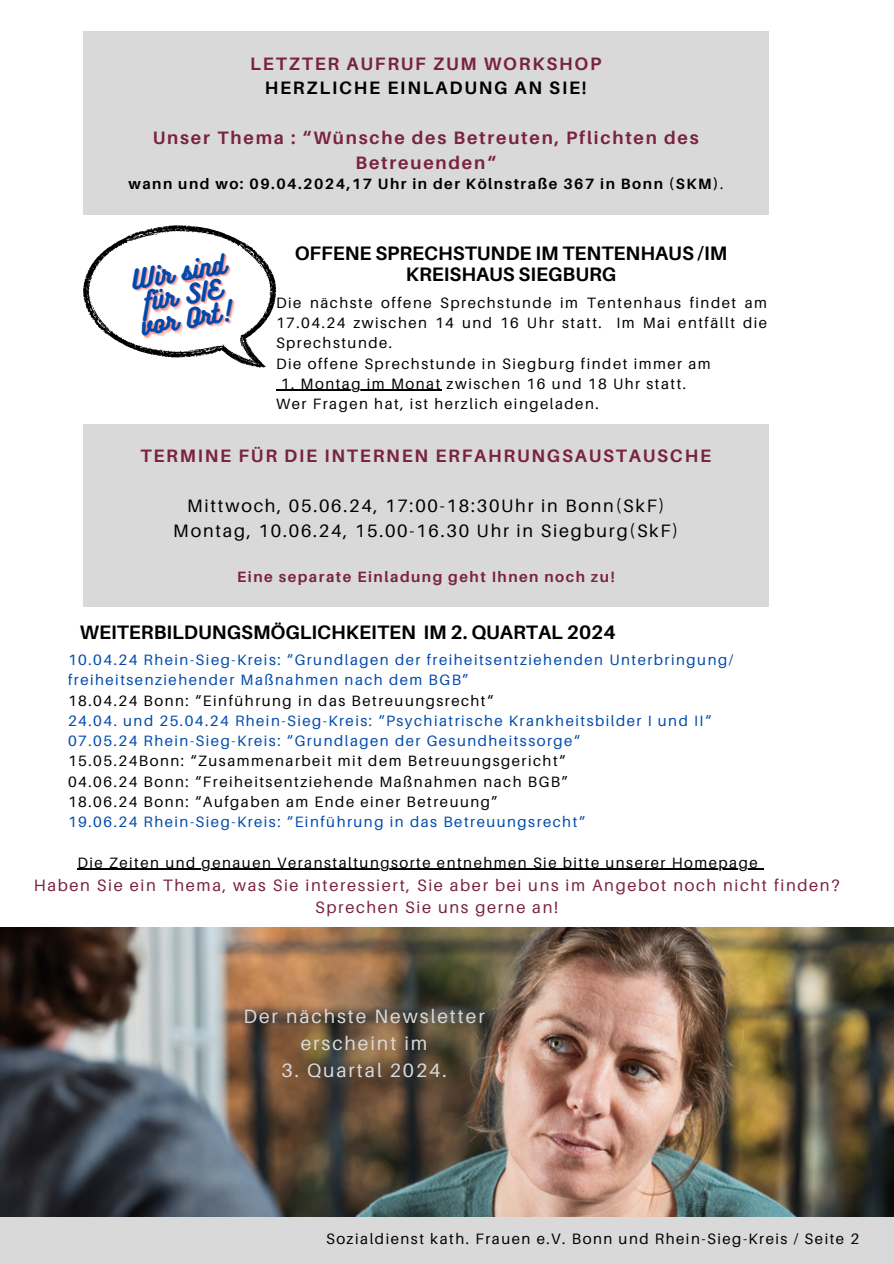
<style>
.page{position:relative;width:894px;height:1264px;background:#fff}
.page>*{position:absolute;margin:0;border:0;box-sizing:border-box;transform-origin:0 0}
.t1{font:24px "Bukhari Script";color:#004aad}
.t2{font:700 19.5px/21.3px "Aileron";color:#000;text-align:center}
.t3{font:19.35px/27px "Aileron";letter-spacing:.1em;color:#d9d9d9;text-align:center}
.t4{font:700 18px/24.8px "Aileron";letter-spacing:.1em;color:#79233d;text-align:center}
.t5{font:18px/24.8px "Aileron";letter-spacing:.1em;color:#000;text-align:center}
.t6{font:700 18px "Aileron";letter-spacing:.1em;color:#000}
.t7{font:16.5px/22.5px "Aileron";letter-spacing:.1em;color:#79233d;text-align:center}
.t8{font:15px/20.2px "Aileron";letter-spacing:.1em;color:#000;text-align:justify}
.t9{font:15px/20.2px "Aileron";letter-spacing:.1em;color:#004aad}
.t10{font:700 15px "Aileron";letter-spacing:.1em;color:#000}
.t11{font:700 15px "Aileron";letter-spacing:.1em;color:#79233d}
.s1{font-weight:400}
</style>
<div class="page">
<img style="left:0;top:927px;width:893px;height:290px">
<div style="left:0;top:1217px;width:893px;height:46px;background:#d9d9d9"></div>
<div style="left:83px;top:32px;width:685px;height:182px;background:#d9d9d9"></div>
<hr style="left:77px;top:868px;width:672px;height:2px;background:#000">
<svg style="left:749px;top:868px;width:14px;height:2px"></svg>
<hr style="left:281px;top:390px;width:161px;height:1px;background:#000">
<div style="left:83px;top:424px;width:685px;height:183px;background:#d9d9d9"></div>
<svg style="left:83px;top:225px;width:193px;height:143px"></svg>
<p class="t4" style="left:250px;top:51px;width:352px">LETZTER AUFRUF ZUM WORKSHOP</p>
<p class="t6" style="left:265px;top:77px;width:323px">HERZLICHE EINLADUNG AN SIE!</p>
<p class="t4" style="left:153px;top:125px;width:547px">Unser Thema : “Wünsche des Betreuten, Pflichten des<br>Betreuenden“</p>
<p class="t10" style="left:128px;top:174px;width:596px">wann und wo: 09.04.2024,17 Uhr in der Kölnstraße 367 in Bonn (SKM)<span class="s1">.</span></p>
<p class="t1" style="left:129px;top:265px;width:96px;rotate:-10deg">Wir sind</p>
<p class="t1" style="left:141px;top:286px;width:79px;rotate:-10deg">für SIE</p>
<p class="t1" style="left:138px;top:311px;width:94px;rotate:-10deg">vor Ort!</p>
<h2 class="t2" style="left:294px;top:242px;width:434px">OFFENE SPRECHSTUNDE IM TENTENHAUS /IM<br>KREISHAUS SIEGBURG</h2>
<p class="t8" style="left:276px;top:292px;width:492px">Die nächste offene Sprechstunde im Tentenhaus findet am 17.04.24 zwischen 14 und 16 Uhr statt. Im Mai entfällt die Sprechstunde.</p>
<p class="t8" style="left:276px;top:353px;width:436px">Die offene Sprechstunde in Siegburg findet immer am</p>
<p class="t8" style="left:276px;top:373px;width:411px;text-indent:5px">1. Montag im Monat zwischen 16 und 18 Uhr statt.<br>Wer Fragen hat, ist herzlich eingeladen.</p>
<h3 class="t4" style="left:140px;top:443px;width:572px">TERMINE FÜR DIE INTERNEN ERFAHRUNGSAUSTAUSCHE</h3>
<p class="t5" style="left:173px;top:493px;width:506px">Mittwoch, 05.06.24, 17:00-18:30Uhr in Bonn(SkF)<br>Montag, 10.06.24, 15.00-16.30 Uhr in Siegburg(SkF)</p>
<p class="t11" style="left:237px;top:567px;width:379px">Eine separate Einladung geht Ihnen noch zu!</p>
<p class="t2" style="left:80px;top:621px;width:537px">WEITERBILDUNGSMÖGLICHKEITEN IM 2. QUARTAL 2024</p>
<h1 class="t9" style="left:68px;top:649px;width:666px">10.04.24 Rhein-Sieg-Kreis: “Grundlagen der freiheitsentziehenden Unterbringung/ freiheitsenziehender Maßnahmen nach dem BGB”</h1>
<h2 class="t8" style="left:68px;top:690px;width:427px">18.04.24 Bonn: “Einführung in das Betreuungsrecht“</h2>
<p class="t9" style="left:68px;top:710px;width:644px">24.04. und 25.04.24 Rhein-Sieg-Kreis: “Psychiatrische Krankheitsbilder I und II“</p>
<p class="t9" style="left:68px;top:730px;width:513px">07.05.24 Rhein-Sieg-Kreis: “Grundlagen der Gesundheitssorge“</p>
<p class="t8" style="left:68px;top:750px;width:499px">15.05.24Bonn: “Zusammenarbeit mit dem Betreuungsgericht“</p>
<p class="t8" style="left:68px;top:771px;width:501px">04.06.24 Bonn: “Freiheitsentziehende Maßnahmen nach BGB”</p>
<p class="t8" style="left:68px;top:791px;width:431px">18.06.24 Bonn: “Aufgaben am Ende einer Betreuung”</p>
<h2 class="t9" style="left:68px;top:811px;width:518px">19.06.24 Rhein-Sieg-Kreis: “Einführung in das Betreuungsrecht“</h2>
<h4 class="t8" style="left:77px;top:852px;width:681px">Die Zeiten und genauen Veranstaltungsorte entnehmen Sie bitte unserer Homepage</h4>
<p class="t7" style="left:34px;top:873px;width:807px">Haben Sie ein Thema, was Sie interessiert, Sie aber bei uns im Angebot noch nicht finden?<br>Sprechen Sie uns gerne an!</p>
<p class="t3" style="left:243px;top:1001px;width:243px">Der nächste Newsletter erscheint im</p>
<p class="t3" style="left:281px;top:1055px;width:166px">3. Quartal 2024.</p>
<p class="t8" style="left:326px;top:1228px;width:534px">Sozialdienst kath. Frauen e.V. Bonn und Rhein-Sieg-Kreis / Seite 2</p>
</div>
